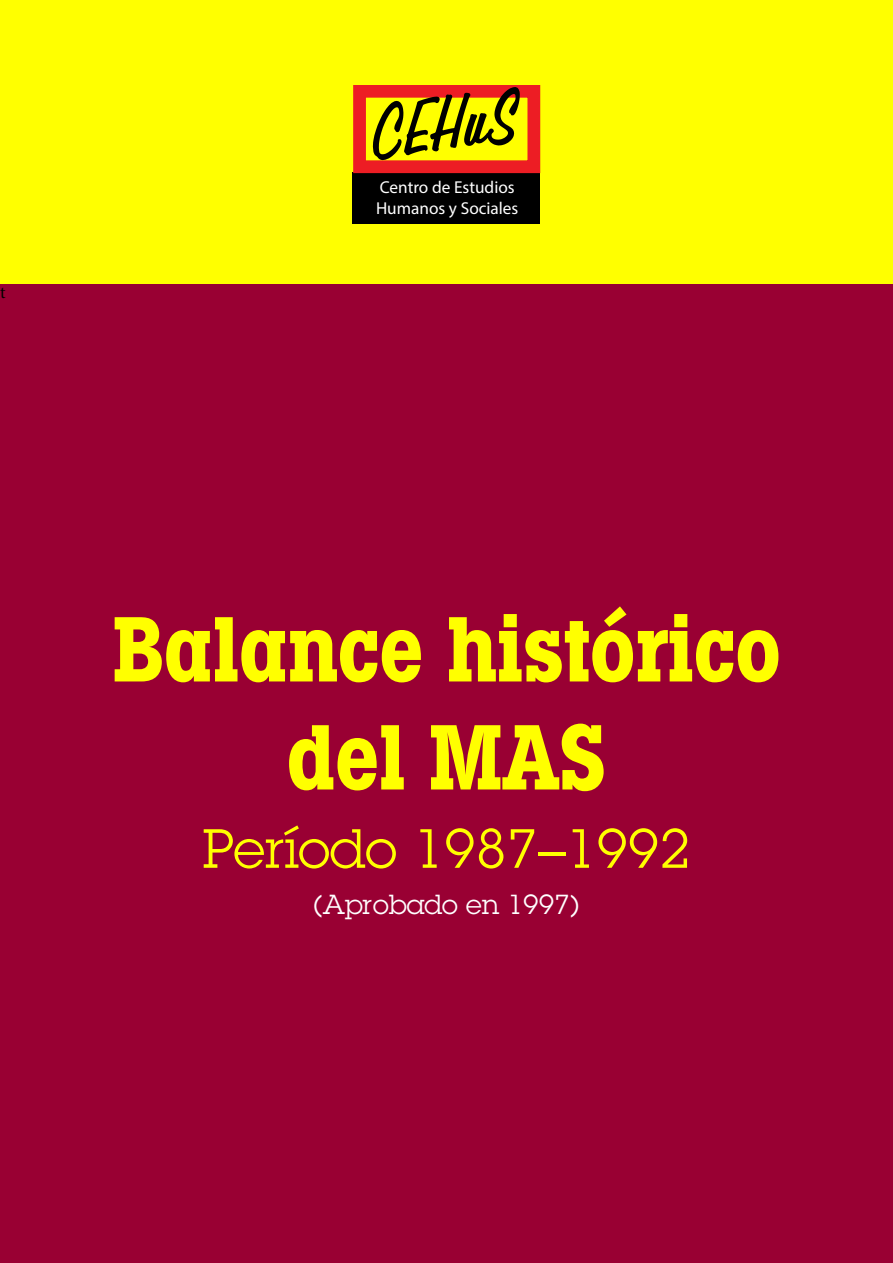
<style>
.page{position:relative;width:893px;height:1263px;background:#fff}
.page>*{position:absolute;margin:0;border:0;box-sizing:border-box;transform-origin:0 0}
.t1{font:700 condensed 90px/108px "Lubalin Graph Std";color:#ff0;text-align:center}
.t2{font:italic 76.5px "Cg Trophy";color:#000}
.t3{font:54px "Lubalin Graph Std";color:#ff0}
.t4{font:27px "Lubalin Graph Std";color:#fff}
.t5{font:18px "Minion Pro";color:#000}
.t6{font:17.25px/20.7px "Myriad Pro";color:#fff}
</style>
<div class="page">
<div style="left:0;top:0;width:893px;height:285px;background:#ff0"></div>
<div style="left:353px;top:172px;width:187px;height:52px;background:#000"></div>
<div style="left:353px;top:85px;width:187px;height:88px;border:13px solid #ed1d24"></div>
<svg style="left:371px;top:85px;width:150px;height:77px"></svg>
<div style="left:0;top:285px;width:893px;height:978px;background:#903"></div>
<p class="t5" style="left:0;top:280px;width:7px">t</p>
<h2 class="t2" style="left:362px;top:92px;width:150px;rotate:-7deg">CEHuS</h2>
<p class="t6" style="left:376px;top:177px;width:144px">Centro de Estudios<br>Humanos y Sociales</p>
<h1 class="t1" style="left:112px;top:595px;width:670px">Balance histórico del MAS</h1>
<h3 class="t3" style="left:202px;top:815px;width:490px">Período 1987–1992</h3>
<h3 class="t4" style="left:313px;top:887px;width:267px">(Aprobado en 1997)</h3>
</div>
